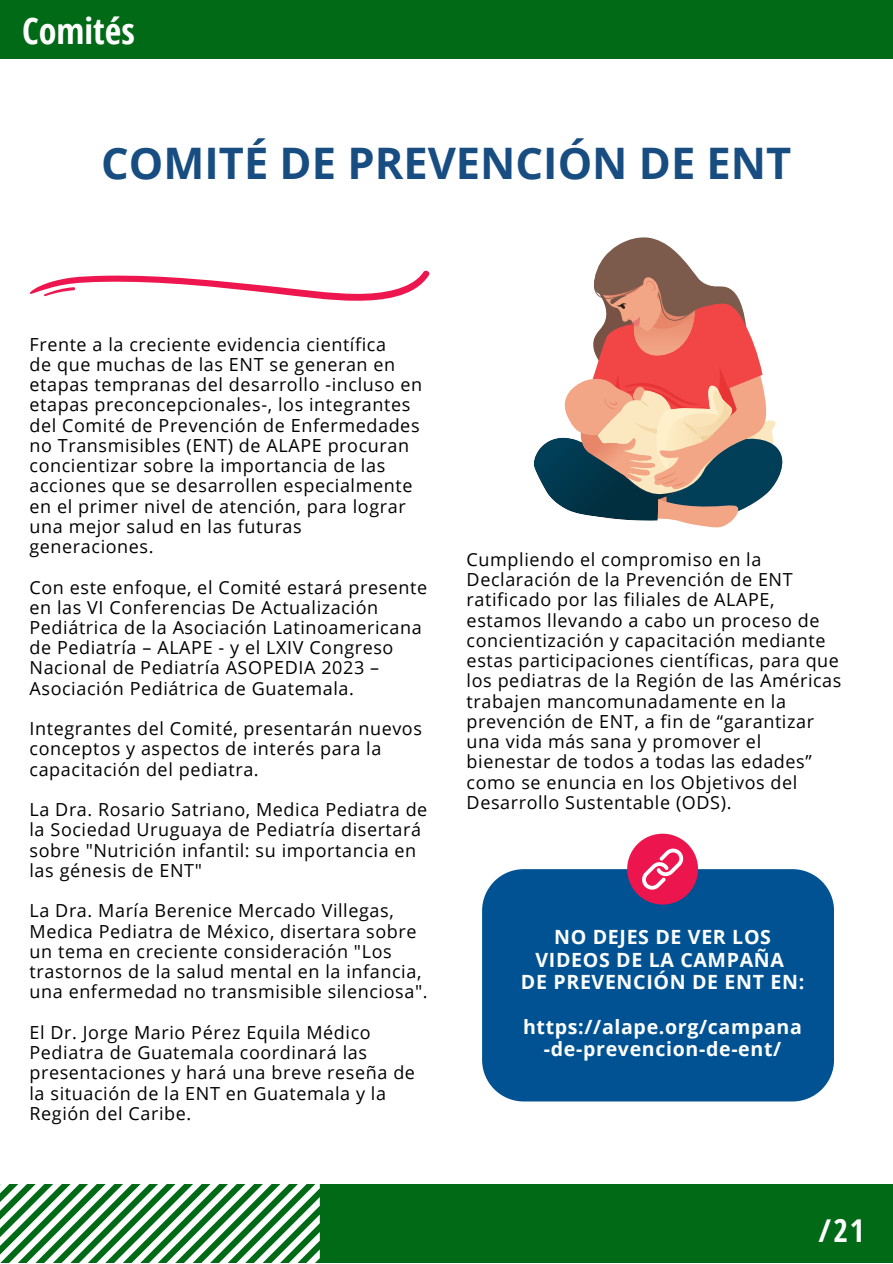
<style>
.page{position:relative;width:893px;height:1264px;background:#fff}
.page>*{position:absolute;margin:0;border:0;box-sizing:border-box;transform-origin:0 0}
.t1{font:700 43.5px "Open Sans";color:#174d81}
.t2{font:700 36px "Open Sans Condensed";color:#fff}
.t3{font:700 31.5px "Open Sans Condensed";color:#fff}
.t4{font:700 19.65px/22.4px "Open Sans";letter-spacing:.035em;color:#fff;text-align:center}
.t5{font:18px/20.2px "Open Sans";letter-spacing:.035em;color:#000}
</style>
<div class="page">
<div style="left:0;top:1184px;width:892px;height:78px;background:#006a16"></div>
<svg style="left:0;top:1184px;width:320px;height:78px"></svg>
<div style="left:0;top:0;width:892px;height:58px;background:#006a16"></div>
<div style="left:482px;top:869px;width:352px;height:232px;background:#005293"></div>
<svg style="left:627px;top:833px;width:71px;height:71px"></svg>
<svg style="left:535px;top:237px;width:247px;height:290px"></svg>
<svg style="left:30px;top:270px;width:400px;height:31px"></svg>
<p class="t2" style="left:22px;top:6px;width:114px">Comités</p>
<p class="t1" style="left:101px;top:132px;width:691px">COMITÉ DE PREVENCIÓN DE ENT</p>
<p class="t5" style="left:30px;top:333px;width:358px">Frente a la creciente evidencia científica</p>
<p class="t5" style="left:30px;top:354px;width:394px">de que muchas de las ENT se generan en etapas tempranas del desarrollo -incluso en etapas preconcepcionales-, los integrantes del Comité de Prevención de Enfermedades no Transmisibles (ENT) de ALAPE procuran concientizar sobre la importancia de las acciones que se desarrollen especialmente en el primer nivel de atención, para lograr una mejor salud en las futuras generaciones.</p>
<p class="t5" style="left:30px;top:576px;width:399px">Con este enfoque, el Comité estará presente en las VI Conferencias De Actualización Pediátrica de la Asociación Latinoamericana de Pediatría – ALAPE - y el LXIV Congreso Nacional de Pediatría ASOPEDIA 2023 – Asociación Pediátrica de Guatemala.</p>
<p class="t5" style="left:30px;top:718px;width:394px">Integrantes del Comité, presentarán nuevos conceptos y aspectos de interés para la capacitación del pediatra.</p>
<p class="t5" style="left:30px;top:799px;width:399px">La Dra. Rosario Satriano, Medica Pediatra de la Sociedad Uruguaya de Pediatría disertará sobre "Nutrición infantil: su importancia en las génesis de ENT"</p>
<p class="t5" style="left:30px;top:900px;width:399px">La Dra. María Berenice Mercado Villegas, Medica Pediatra de México, disertara sobre un tema en creciente consideración "Los trastornos de la salud mental en la infancia, una enfermedad no transmisible silenciosa".</p>
<p class="t5" style="left:30px;top:1021px;width:387px">El Dr. Jorge Mario Pérez Equila Médico Pediatra de Guatemala coordinará las presentaciones y hará una breve reseña de la situación de la ENT en Guatemala y la Región del Caribe.</p>
<p class="t5" style="left:466px;top:548px;width:376px">Cumpliendo el compromiso en la Declaración de la Prevención de ENT ratificado por las filiales de ALAPE, estamos llevando a cabo un proceso de concientización y capacitación mediante estas participaciones científicas, para que los pediatras de la Región de las Américas trabajen mancomunadamente en la prevención de ENT, a fin de “garantizar una vida más sana y promover el bienestar de todos a todas las edades” como se enuncia en los Objetivos del Desarrollo Sustentable (ODS).</p>
<p class="t4" style="left:535px;top:925px;width:250px">NO DEJES DE VER LOS<br>VIDEOS DE LA CAMPAÑA</p>
<p class="t4" style="left:521px;top:970px;width:285px">DE PREVENCIÓN DE ENT EN:</p>
<p class="t4" style="left:523px;top:1014px;width:280px">https://alape.org/campana -de-prevencion-de-ent/</p>
<p class="t3" style="left:818px;top:1207px;width:47px">/21</p>
</div>
